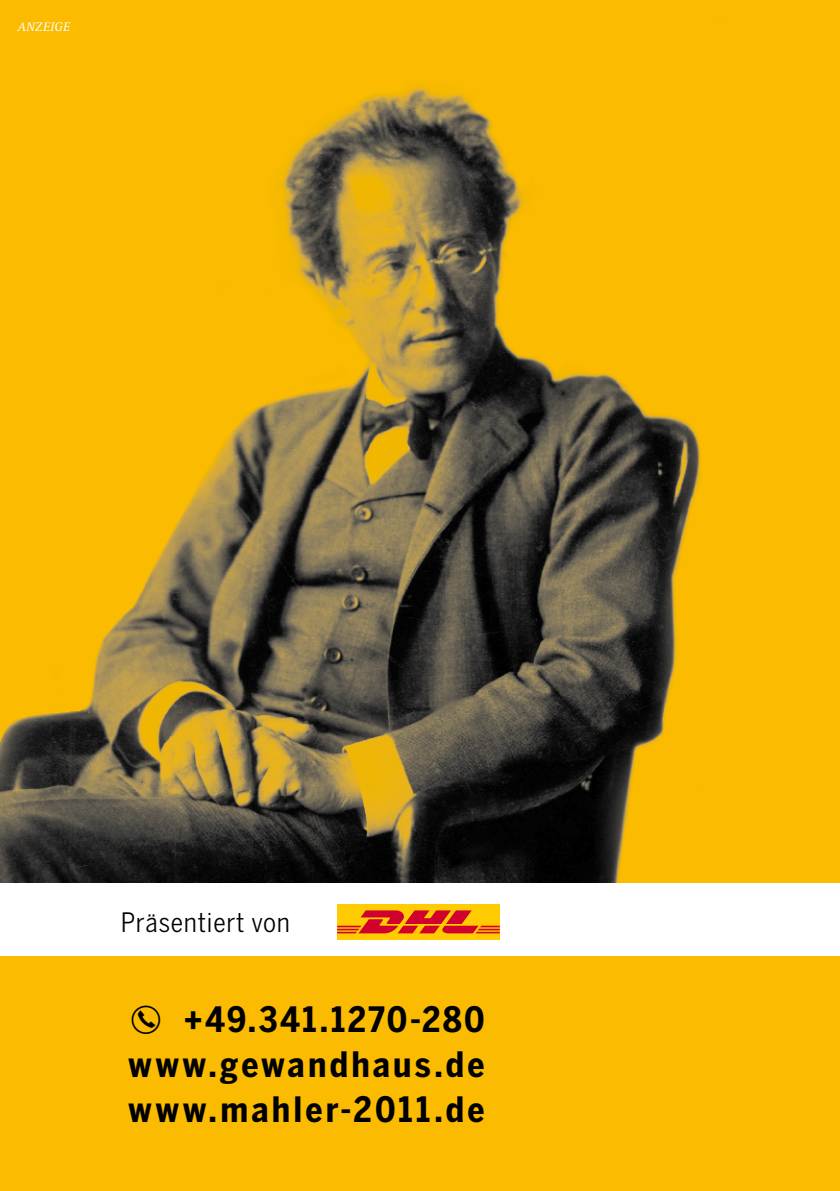
<style>
.page{position:relative;width:840px;height:1191px;background:#fff}
.page>*{position:absolute;margin:0;border:0;box-sizing:border-box;transform-origin:0 0}
.t1{font:700 34.6px/45.2px "Benton Sans Cond";letter-spacing:.09em;color:#000;text-align:justify}
.t2{font:26.6px "Benton Sans Cond";letter-spacing:.03em;color:#000}
.t3{font:italic 12.8px "Rotis Serif";color:#fff}
</style>
<div class="page">
<img style="left:0;top:0;width:839px;height:882px">
<div style="left:0;top:956px;width:839px;height:235px;background:#fabb00"></div>
<div style="left:337px;top:904px;width:162px;height:35px;background:#fecc00"></div>
<svg style="left:337px;top:910px;width:162px;height:23px"></svg>
<p class="t3" style="left:17px;top:19px;width:55px">ANZEIGE</p>
<p class="t2" style="left:121px;top:906px;width:171px">Präsentiert von</p>
<p class="t1" style="left:128px;top:996px;width:357px;text-indent:55px">+49.341.1270-280 www.gewandhaus.de www.mahler-2011.de</p>
</div>
